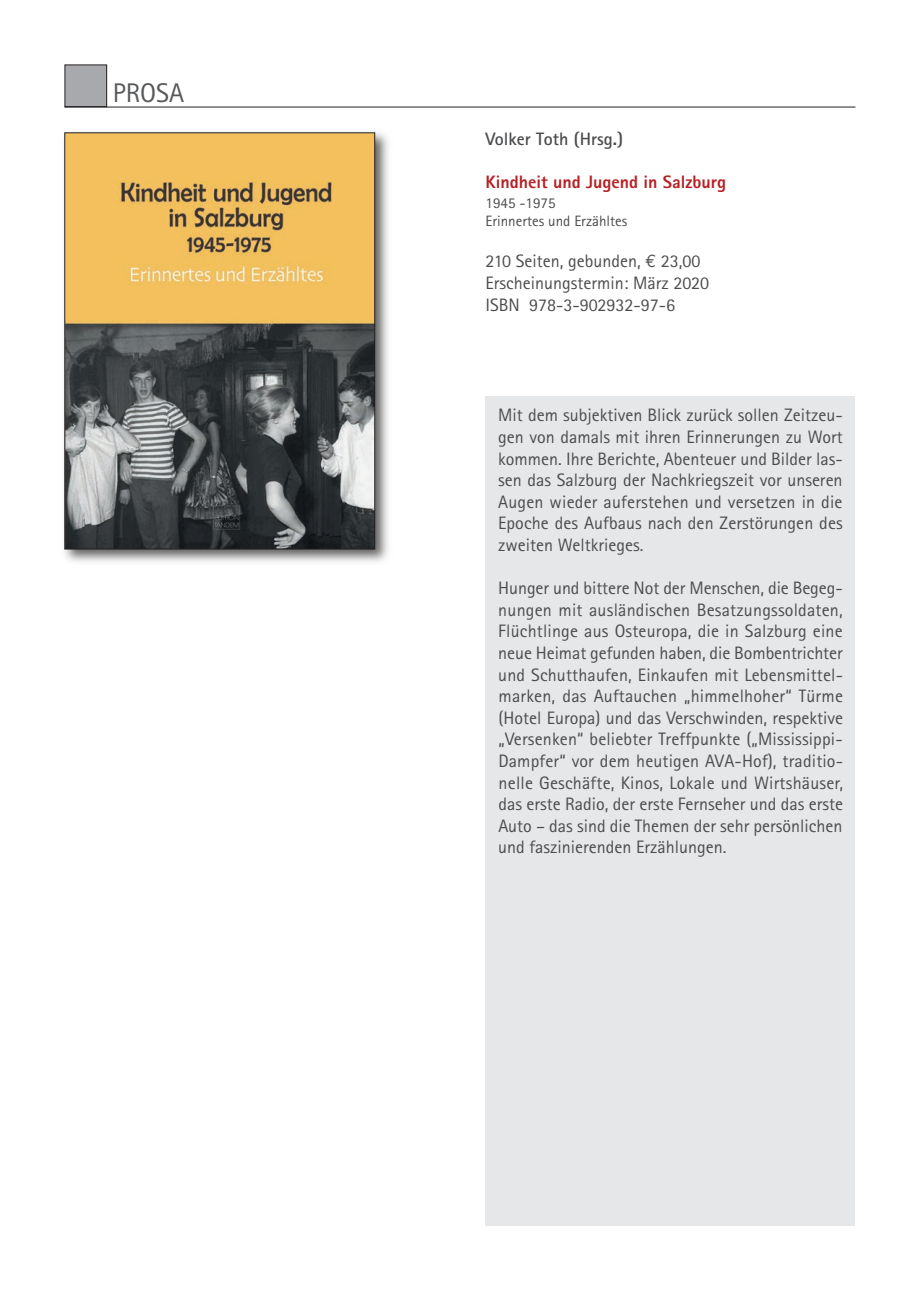
<style>
.page{position:relative;width:920px;height:1290px;background:#fff}
.page>*{position:absolute;margin:0;border:0;box-sizing:border-box;transform-origin:0 0}
.t1{font:27px "Rotis Sans Serif";color:#57585a}
.t2{font:18px/21.6px "Rotis Sans Serif";color:#4b4c4d;text-align:justify}
.t3{font:800 18px "Rotis Sans Serif";color:#b62024}
.t4{font:700 18px "Rotis Sans Serif";color:#4b4c4d}
.t5{font:15px/18px "Rotis Sans Serif";color:#4b4c4d}
.s1{font-family:"Euro Mono"}
</style>
<div class="page">
<div style="left:65px;top:65px;width:41px;height:41px;background:#a8a9ad"></div>
<div style="left:65px;top:65px;width:42px;height:42px;border:1px solid #231f20"></div>
<hr style="left:65px;top:107px;width:790px;height:1px;background:#231f20">
<div style="left:485px;top:396px;width:370px;height:829px;background:#e6e7e9"></div>
<img style="left:64px;top:132px;width:325px;height:430px">
<img style="left:67px;top:135px;width:306px;height:412px">
<div style="left:65px;top:133px;width:310px;height:416px;border:1px solid #231f20"></div>
<h1 class="t1" style="left:113px;top:83px;width:73px">PROSA</h1>
<p class="t4" style="left:485px;top:133px;width:139px">Volker Toth (Hrsg.)</p>
<p class="t3" style="left:485px;top:176px;width:242px">Kindheit und Jugend in Salzburg</p>
<p class="t5" style="left:485px;top:195px;width:143px">1945 -1975<br>Erinnertes und Erzähltes</p>
<p class="t2" style="left:485px;top:252px;width:225px;text-align:left">210 Seiten, gebunden, <span class="s1">€</span> 23,00<br>Erscheinungstermin: März 2020<br>ISBN 978-3-902932-97-6</p>
<p class="t2" style="left:498px;top:406px;width:346px">Mit dem subjektiven Blick zurück sollen Zeitzeu&shy;gen von damals mit ihren Erinnerungen zu Wort kommen. Ihre Berichte, Abenteuer und Bilder las&shy;sen das Salzburg der Nachkriegszeit vor unseren Augen wieder auferstehen und versetzen in die Epoche des Aufbaus nach den Zerstörungen des zweiten Weltkrieges.</p>
<p class="t2" style="left:498px;top:579px;width:346px">Hunger und bittere Not der Menschen, die Begeg&shy;nungen mit ausländischen Besatzungssoldaten, Flüchtlinge aus Osteuropa, die in Salzburg eine neue Heimat gefunden haben, die Bombentrichter und Schutthaufen, Einkaufen mit Lebensmittel&shy;marken, das Auftauchen „himmelhoher“ Türme (Hotel Europa) und das Verschwinden, respektive „Versenken“ beliebter Treffpunkte („Mississippi-Dampfer“ vor dem heutigen AVA-Hof), traditio&shy;nelle Geschäfte, Kinos, Lokale und Wirtshäuser, das erste Radio, der erste Fernseher und das erste Auto – das sind die Themen der sehr persönlichen und faszinierenden Erzählungen.</p>
</div>
